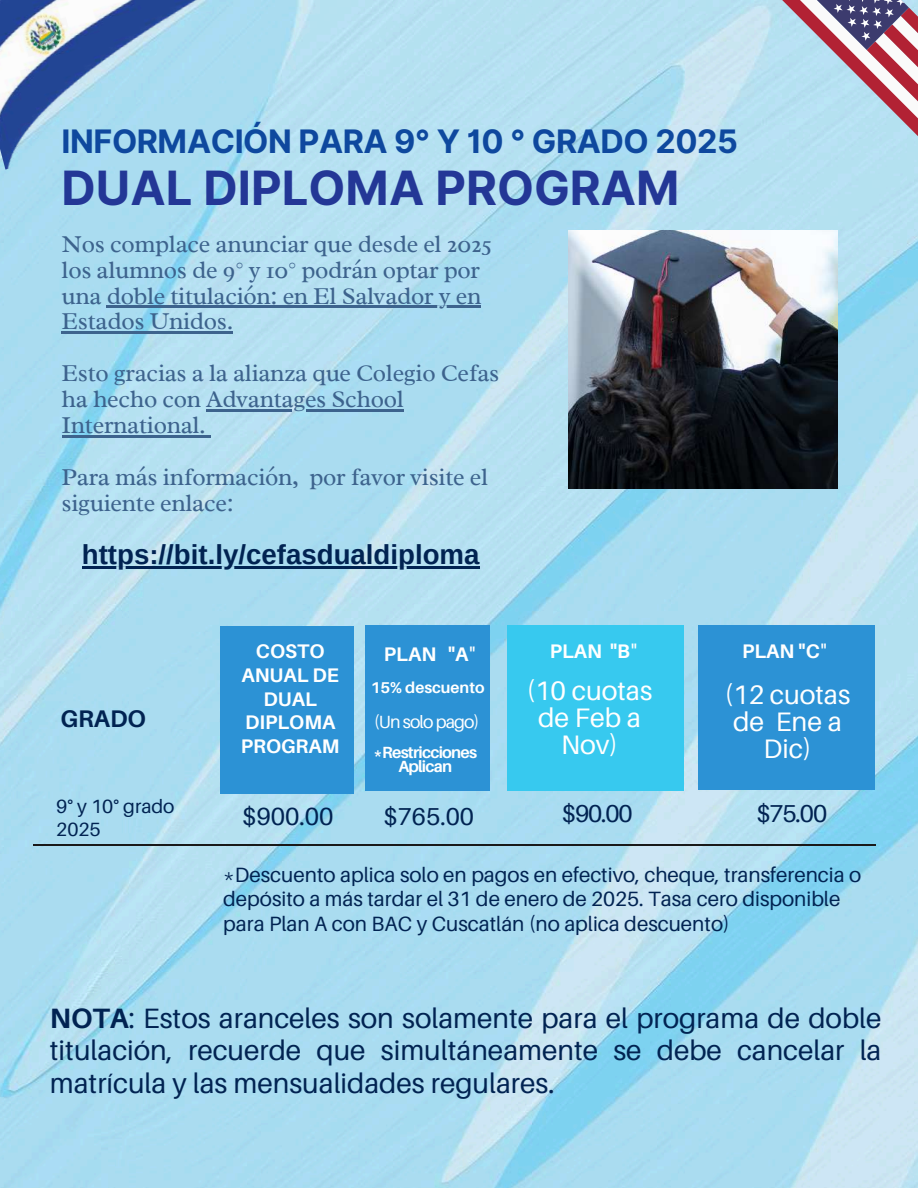
<style>
.page{position:relative;width:918px;height:1188px;background:#fff}
.page>*{position:absolute;margin:0;border:0;box-sizing:border-box;transform-origin:0 0}
.t1{font:700 47.25px "Inter";color:#233796}
.t2{font:700 32.4px "Inter";letter-spacing:-.015em;color:#0e489e}
.t3{font:28.05px/32.7px "Aileron";color:#012352;text-align:justify}
.t4{font:700 27.6px "Arimo";color:#012352}
.t5{font:26.7px/27px "Aileron";color:#fff;text-align:center}
.t6{font:24.75px "Aileron";color:#012352}
.t7{font:24.6px/25.8px "Radley";letter-spacing:-.015em;color:#3d638d}
.t8{font:24.45px "Aileron";letter-spacing:-.045em;color:#012352}
.t9{font:700 24px "Aileron";color:#012352}
.t10{font:20.7px/24.8px "Aileron";color:#012352}
.t11{font:700 19.65px/23.7px "Aileron";color:#fff;text-align:center}
.t12{font:19.2px/22.5px "Aileron";color:#012352}
.t13{font:17.7px "Aileron";letter-spacing:-.045em;color:#fff}
.t14{font:700 16.2px/14.7px "Aileron";letter-spacing:-.045em;color:#fff;text-align:center}
.t15{font:700 15.6px "Aileron";color:#fff}
.s1{font-weight:400}
.s2{font-weight:700}
</style>
<div class="page">
<img style="left:0;top:0;width:918px;height:1188px">
<img style="left:569px;top:230px;width:268px;height:259px">
<hr style="left:107px;top:306px;width:374px;height:2px;background:#3d638d">
<hr style="left:62px;top:332px;width:171px;height:2px;background:#3d638d">
<hr style="left:206px;top:409px;width:198px;height:3px;background:#3d638d">
<hr style="left:62px;top:435px;width:144px;height:2px;background:#3d638d">
<img style="left:0;top:0;width:245px;height:170px">
<svg style="left:735px;top:0;width:183px;height:207px;background:#b5c6d8"></svg>
<div style="left:365px;top:626px;width:125px;height:165px;background:#2c92d5"></div>
<div style="left:507px;top:626px;width:177px;height:165px;background:#37c9ef"></div>
<div style="left:699px;top:626px;width:176px;height:164px;background:#2c92d5"></div>
<div style="left:220px;top:626px;width:134px;height:167px;background:#2c92d5"></div>
<hr style="left:33px;top:844px;width:842px;height:1px;background:#191919">
<hr style="left:82px;top:567px;width:398px;height:2px;background:#012352">
<h2 class="t2" style="left:62px;top:122px;width:678px">INFORMACIÓN PARA 9° Y 10 ° GRADO 2025</h2>
<h1 class="t1" style="left:62px;top:159px;width:620px">DUAL DIPLOMA PROGRAM</h1>
<p class="t7" style="left:62px;top:231px;width:432px">Nos complace anunciar que desde el 2025 los alumnos de 9° y 10° podrán optar por una doble titulación: en El Salvador y en Estados Unidos.</p>
<p class="t7" style="left:62px;top:360px;width:439px">Esto gracias a la alianza que Colegio Cefas ha hecho con Advantages School<br>International.</p>
<p class="t7" style="left:62px;top:464px;width:428px">Para más información, por favor visite el siguiente enlace:</p>
<p class="t4" style="left:82px;top:539px;width:399px">https://bit.ly/cefasdualdiploma</p>
<p class="t9" style="left:60px;top:704px;width:87px">GRADO</p>
<p class="t12" style="left:56px;top:795px;width:120px">9° y 10° grado<br>2025</p>
<p class="t11" style="left:241px;top:639px;width:100px">COSTO<br>ANUAL DE<br>DUAL<br>DIPLOMA<br>PROGRAM</p>
<p class="t6" style="left:242px;top:801px;width:93px">$900.00</p>
<p class="t11" style="left:384px;top:642px;width:93px">PLAN "A<span class="s1">"</span></p>
<p class="t15" style="left:371px;top:678px;width:115px">15% descuento</p>
<p class="t13" style="left:374px;top:711px;width:107px">(Un solo pago)</p>
<p class="t14" style="left:373px;top:744px;width:105px">*Restricciones<br>Aplican</p>
<p class="t8" style="left:384px;top:802px;width:92px">$765.00</p>
<p class="t11" style="left:550px;top:639px;width:88px">PLAN "B<span class="s1">"</span></p>
<p class="t5" style="left:527px;top:676px;width:127px">(10 cuotas de Feb a<br>Nov)</p>
<p class="t11" style="left:742px;top:639px;width:86px">PLAN "C<span class="s1">"</span></p>
<p class="t5" style="left:725px;top:681px;width:127px">(12 cuotas de Ene a<br>Dic)</p>
<p class="t8" style="left:562px;top:798px;width:72px">$90.00</p>
<p class="t8" style="left:756px;top:798px;width:72px">$75.00</p>
<p class="t10" style="left:223px;top:862px;width:640px">*Descuento aplica solo en pagos en efectivo, cheque, transferencia o depósito a más tardar el 31 de enero de 2025. Tasa cero disponible para Plan A con BAC y Cuscatlán (no aplica descuento)</p>
<p class="t3" style="left:50px;top:1001px;width:833px"><span class="s2">NOTA</span>: Estos aranceles son solamente para el programa de doble titulación, recuerde que simultáneamente se debe cancelar la matrícula y las mensualidades regulares.</p>
</div>
